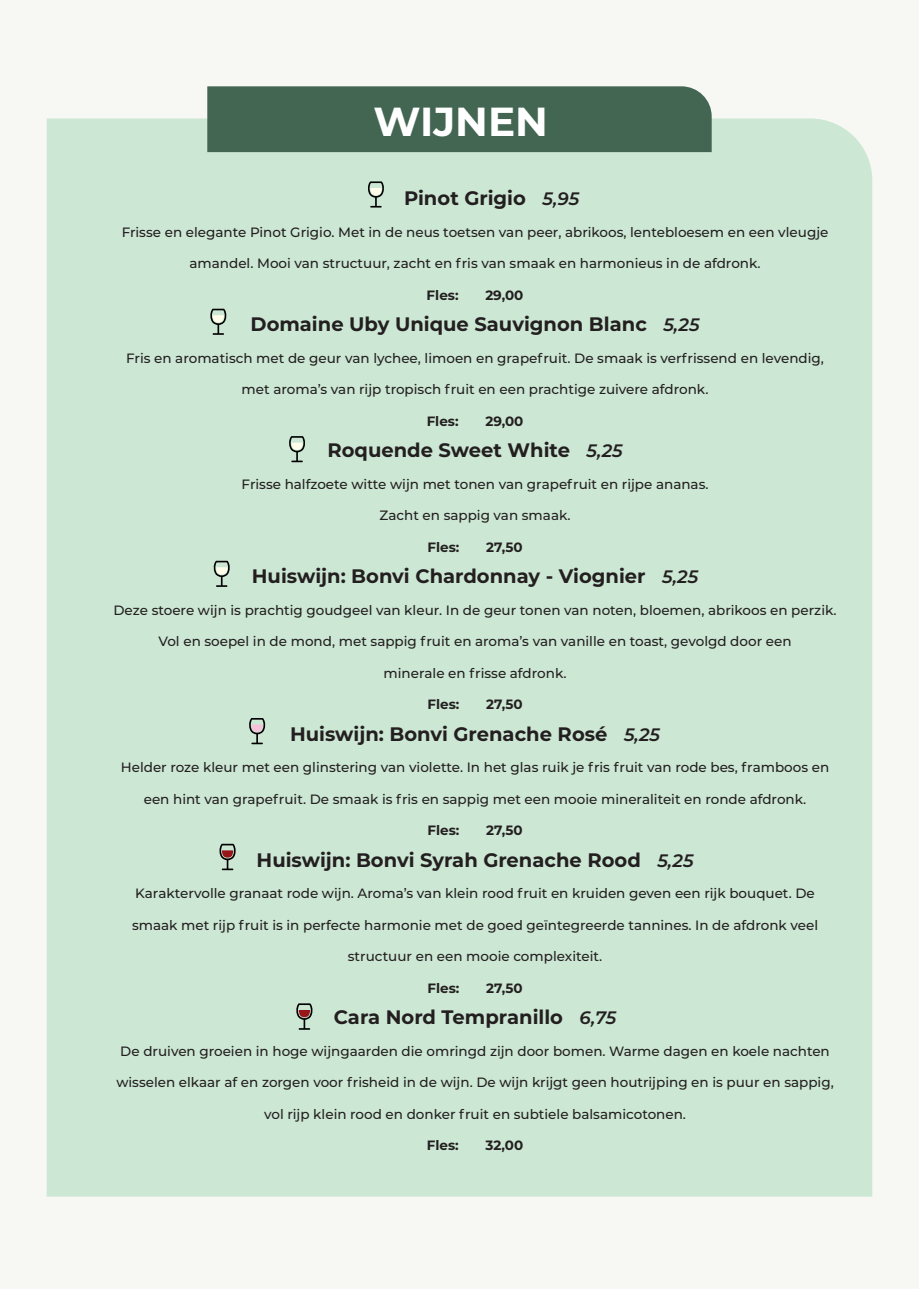
<style>
.page{position:relative;width:919px;height:1289px;background:#fff}
.page>*{position:absolute;margin:0;border:0;box-sizing:border-box;transform-origin:0 0}
.t1{font:700 40.5px "Montserrat";color:#fff}
.t2{font:700 19.5px "Montserrat";color:#231f20}
.t3{font:500 13.5px "Montserrat";color:#231f20}
.t4{font:700 13.5px "Montserrat";color:#231f20}
.s1{font-weight:600;font-style:italic;font-size:18px}
</style>
<div class="page">
<div style="left:0;top:0;width:918px;height:1288px;background:#f7f7f4"></div>
<div style="left:47px;top:118px;width:825px;height:1078px;background:#cce7d3"></div>
<div style="left:207px;top:86px;width:504px;height:66px;background:#436653"></div>
<svg style="left:368px;top:181px;width:16px;height:26px"></svg>
<svg style="left:210px;top:309px;width:16px;height:26px"></svg>
<svg style="left:289px;top:436px;width:16px;height:26px"></svg>
<svg style="left:214px;top:560px;width:16px;height:27px"></svg>
<svg style="left:249px;top:718px;width:16px;height:26px"></svg>
<svg style="left:219px;top:843px;width:17px;height:27px"></svg>
<svg style="left:296px;top:1003px;width:16px;height:26px"></svg>
<h1 class="t1" style="left:373px;top:92px;width:176px">WIJNEN</h1>
<h2 class="t2" style="left:404px;top:184px;width:177px">Pinot Grigio <span class="s1">5,95</span></h2>
<p class="t3" style="left:122px;top:222px;width:708px">Frisse en elegante Pinot Grigio. Met in de neus toetsen van peer, abrikoos, lentebloesem en een vleugje</p>
<p class="t3" style="left:189px;top:254px;width:572px">amandel. Mooi van structuur, zacht en fris van smaak en harmonieus in de afdronk.</p>
<p class="t4" style="left:426px;top:285px;width:33px">Fles:</p>
<p class="t4" style="left:485px;top:285px;width:40px">29,00</p>
<h2 class="t2" style="left:250px;top:310px;width:450px">Domaine Uby Unique Sauvignon Blanc <span class="s1">5,25</span></h2>
<p class="t3" style="left:126px;top:348px;width:699px">Fris en aromatisch met de geur van lychee, limoen en grapefruit. De smaak is verfrissend en levendig,</p>
<p class="t3" style="left:241px;top:380px;width:468px">met aroma’s van rijp tropisch fruit en een prachtige zuivere afdronk.</p>
<p class="t4" style="left:426px;top:411px;width:33px">Fles:</p>
<p class="t4" style="left:485px;top:411px;width:40px">29,00</p>
<h2 class="t2" style="left:327px;top:436px;width:297px">Roquende Sweet White <span class="s1">5,25</span></h2>
<p class="t3" style="left:241px;top:474px;width:468px">Frisse halfzoete witte wijn met tonen van grapefruit en rijpe ananas.</p>
<p class="t3" style="left:379px;top:506px;width:192px">Zacht en sappig van smaak.</p>
<p class="t4" style="left:427px;top:537px;width:33px">Fles:</p>
<p class="t4" style="left:486px;top:537px;width:38px">27,50</p>
<h2 class="t2" style="left:252px;top:562px;width:448px">Huiswijn: Bonvi Chardonnay - Viognier <span class="s1">5,25</span></h2>
<p class="t3" style="left:113px;top:600px;width:724px">Deze stoere wijn is prachtig goudgeel van kleur. In de geur tonen van noten, bloemen, abrikoos en perzik.</p>
<p class="t3" style="left:158px;top:632px;width:634px">Vol en soepel in de mond, met sappig fruit en aroma’s van vanille en toast, gevolgd door een</p>
<p class="t3" style="left:383px;top:663px;width:184px">minerale en frisse afdronk.</p>
<p class="t4" style="left:427px;top:694px;width:33px">Fles:</p>
<p class="t4" style="left:486px;top:694px;width:38px">27,50</p>
<h2 class="t2" style="left:290px;top:719px;width:371px">Huiswijn: Bonvi Grenache Rosé <span class="s1">5,25</span></h2>
<p class="t3" style="left:121px;top:758px;width:710px">Helder roze kleur met een glinstering van violette. In het glas ruik je fris fruit van rode bes, framboos en</p>
<p class="t3" style="left:144px;top:789px;width:664px">een hint van grapefruit. De smaak is fris en sappig met een mooie mineraliteit en ronde afdronk.</p>
<p class="t4" style="left:427px;top:820px;width:33px">Fles:</p>
<p class="t4" style="left:486px;top:820px;width:38px">27,50</p>
<h2 class="t2" style="left:256px;top:845px;width:438px">Huiswijn: Bonvi Syrah Grenache Rood <span class="s1">5,25</span></h2>
<p class="t3" style="left:135px;top:884px;width:681px">Karaktervolle granaat rode wijn. Aroma’s van klein rood fruit en kruiden geven een rijk bouquet. De</p>
<p class="t3" style="left:132px;top:915px;width:687px">smaak met rijp fruit is in perfecte harmonie met de goed geïntegreerde tannines. In de afdronk veel</p>
<p class="t3" style="left:348px;top:947px;width:256px">structuur en een mooie complexiteit.</p>
<p class="t4" style="left:427px;top:978px;width:33px">Fles:</p>
<p class="t4" style="left:486px;top:978px;width:38px">27,50</p>
<h2 class="t2" style="left:334px;top:1003px;width:284px">Cara Nord Tempranillo <span class="s1">6,75</span></h2>
<p class="t3" style="left:120px;top:1041px;width:711px">De druiven groeien in hoge wijngaarden die omringd zijn door bomen. Warme dagen en koele nachten</p>
<p class="t3" style="left:116px;top:1073px;width:718px">wisselen elkaar af en zorgen voor frisheid in de wijn. De wijn krijgt geen houtrijping en is puur en sappig,</p>
<p class="t3" style="left:264px;top:1104px;width:423px">vol rijp klein rood en donker fruit en subtiele balsamicotonen.</p>
<p class="t4" style="left:427px;top:1135px;width:33px">Fles:</p>
<p class="t4" style="left:485px;top:1135px;width:39px">32,00</p>
</div>
